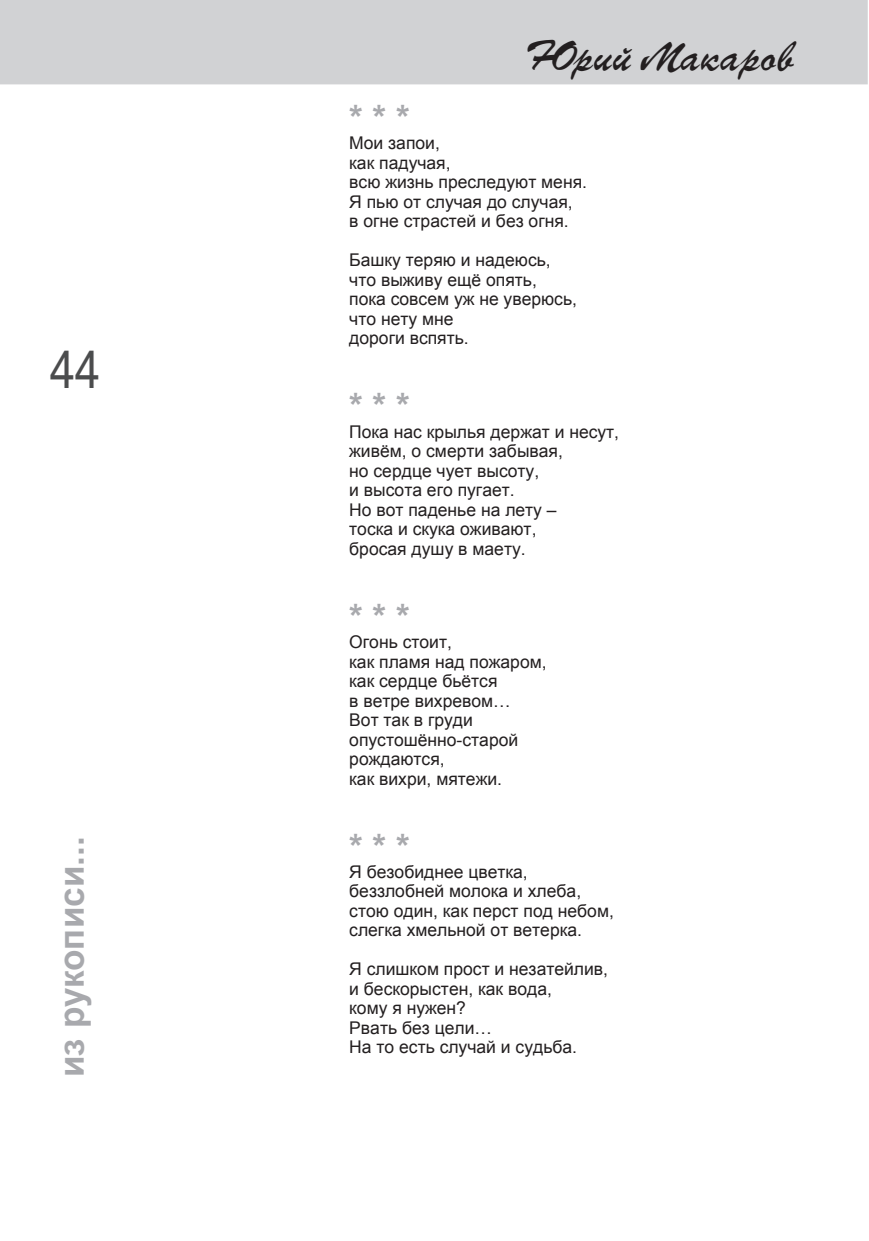
<style>
.page{position:relative;width:869px;height:1241px;background:#fff}
.page>*{position:absolute;margin:0;border:0;box-sizing:border-box;transform-origin:0 0}
.t1{font:49px "TT Arial";color:#4b4c4d;scale:.8 1}
.t2{font:42px "TT Parsec";color:#231f20}
.t3{font:700 35px "Arial";color:#a8a9ad}
.t4{font:17.5px/19.4px "Arial";color:#231f20}
</style>
<div class="page">
<div style="left:0;top:0;width:867px;height:84px;background:#d1d2d4"></div>
<h1 class="t1" style="left:49px;top:342px;width:64px">44</h1>
<h3 class="t3" style="left:52px;top:1076px;width:242px;rotate:-90deg">из рукописи...</h3>
<h2 class="t2" style="left:523px;top:32px;width:272px">Юрий Макаров</h2>
<h3 class="t3" style="left:349px;top:98px;width:62px">***</h3>
<p class="t4" style="left:349px;top:133px;width:239px">Мои запои,<br>как падучая,<br>всю жизнь преследуют меня.<br>Я пью от случая до случая,<br>в огне страстей и без огня.</p>
<p class="t4" style="left:349px;top:250px;width:229px">Башку теряю и надеюсь, что выживу ещё опять, пока совсем уж не уверюсь, что нету мне<br>дороги вспять.</p>
<h3 class="t3" style="left:349px;top:386px;width:62px">***</h3>
<p class="t4" style="left:349px;top:422px;width:271px">Пока нас крылья держат и несут, живём, о смерти забывая,<br>но сердце чует высоту,<br>и высота его пугает.<br>Но вот паденье на лету –<br>тоска и скука оживают,<br>бросая душу в маету.</p>
<h3 class="t3" style="left:349px;top:596px;width:62px">***</h3>
<p class="t4" style="left:349px;top:632px;width:199px">Огонь стоит,<br>как пламя над пожаром, как сердце бьётся<br>в ветре вихревом…<br>Вот так в груди опустошённо-старой рождаются,<br>как вихри, мятежи.</p>
<h3 class="t3" style="left:349px;top:826px;width:62px">***</h3>
<p class="t4" style="left:349px;top:862px;width:266px">Я безобиднее цветка, беззлобней молока и хлеба, стою один, как перст под небом, слегка хмельной от ветерка.</p>
<p class="t4" style="left:349px;top:959px;width:260px">Я слишком прост и незатейлив, и бескорыстен, как вода,<br>кому я нужен?<br>Рвать без цели…<br>На то есть случай и судьба.</p>
</div>
